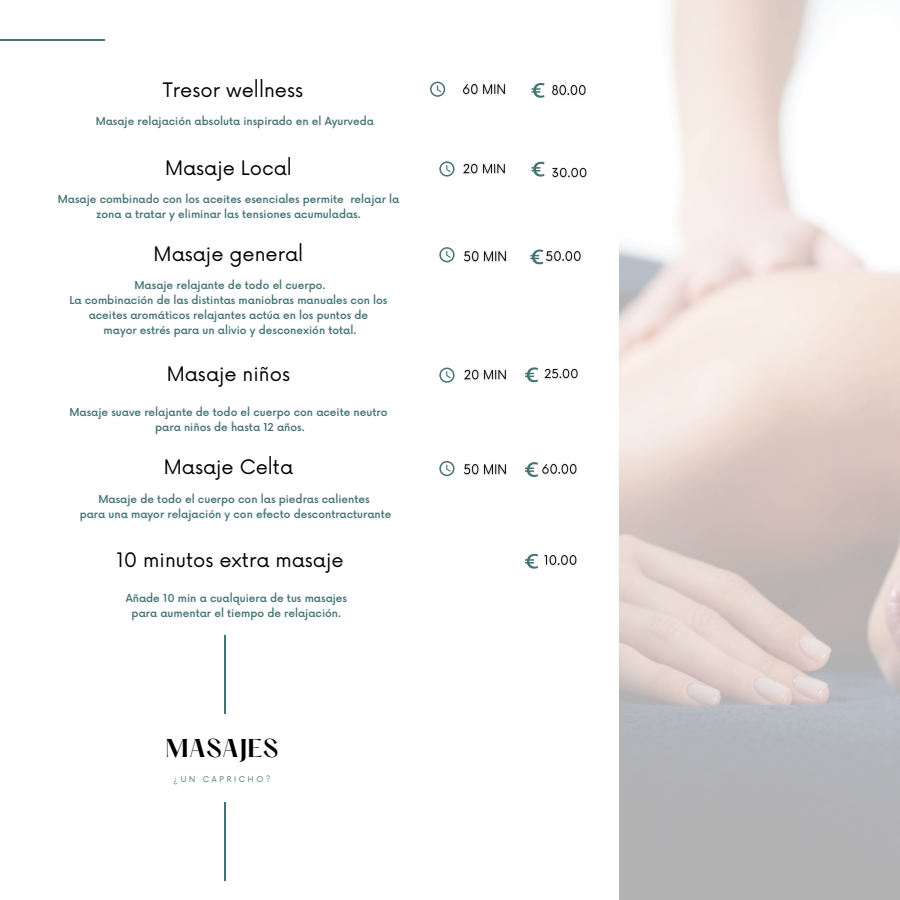
<style>
.page{position:relative;width:900px;height:900px;background:#fff}
.page>*{position:absolute;margin:0;border:0;box-sizing:border-box;transform-origin:0 0}
.t1{font:600 22.56px "Hatton";letter-spacing:.015em;color:#000}
.t2{font:19.48px "Now";color:#000}
.t3{font:500 10.64px/14.8px "Now";color:#457373;text-align:center}
.t4{font:7.76px "Now";letter-spacing:.34em;color:#457373}
</style>
<div class="page">
<svg style="left:430px;top:82px;width:15px;height:15px"></svg>
<svg style="left:532px;top:83px;width:12px;height:15px"></svg>
<img style="left:462px;top:83px;width:44px;height:12px">
<img style="left:551px;top:84px;width:35px;height:12px">
<svg style="left:439px;top:161px;width:16px;height:16px"></svg>
<img style="left:463px;top:163px;width:43px;height:12px">
<svg style="left:532px;top:162px;width:12px;height:14px"></svg>
<img style="left:552px;top:167px;width:35px;height:11px">
<hr style="left:225px;top:635px;width:1px;height:79px;background:#457373">
<hr style="left:225px;top:802px;width:1px;height:78px;background:#457373">
<svg style="left:439px;top:247px;width:16px;height:15px"></svg>
<img style="left:464px;top:251px;width:43px;height:12px">
<svg style="left:530px;top:250px;width:13px;height:14px"></svg>
<img style="left:546px;top:250px;width:35px;height:12px">
<svg style="left:439px;top:368px;width:16px;height:15px"></svg>
<img style="left:464px;top:369px;width:43px;height:12px">
<svg style="left:525px;top:367px;width:13px;height:15px"></svg>
<img style="left:544px;top:368px;width:34px;height:11px">
<svg style="left:439px;top:461px;width:16px;height:15px"></svg>
<img style="left:464px;top:464px;width:43px;height:12px">
<svg style="left:525px;top:462px;width:13px;height:15px"></svg>
<img style="left:542px;top:463px;width:35px;height:12px">
<svg style="left:525px;top:554px;width:13px;height:15px"></svg>
<img style="left:544px;top:554px;width:33px;height:12px">
<hr style="left:0;top:40px;width:104px;height:1px;background:#457373">
<h2 class="t2" style="left:163px;top:79px;width:142px">Tresor wellness</h2>
<p class="t3" style="left:96px;top:115px;width:280px">Masaje relajación absoluta inspirado en el Ayurveda</p>
<h2 class="t2" style="left:165px;top:157px;width:128px">Masaje Local</h2>
<p class="t3" style="left:58px;top:193px;width:343px">Masaje combinado con los aceites esenciales permite relajar la zona a tratar y eliminar las tensiones acumuladas.</p>
<h2 class="t2" style="left:154px;top:243px;width:151px">Masaje general</h2>
<p class="t3" style="left:69px;top:279px;width:320px">Masaje relajante de todo el cuerpo.<br>La combinación de las distintas maniobras manuales con los aceites aromáticos relajantes actúa en los puntos de<br>mayor estrés para un alivio y desconexión total.</p>
<h2 class="t2" style="left:167px;top:363px;width:125px">Masaje niños</h2>
<p class="t3" style="left:69px;top:406px;width:320px">Masaje suave relajante de todo el cuerpo con aceite neutro para niños de hasta 12 años.</p>
<h2 class="t2" style="left:164px;top:457px;width:131px">Masaje Celta</h2>
<p class="t3" style="left:80px;top:492px;width:313px">Masaje de todo el cuerpo con las piedras calientes<br>para una mayor relajación y con efecto descontracturante</p>
<h2 class="t2" style="left:116px;top:549px;width:229px">10 minutos extra masaje</h2>
<p class="t3" style="left:126px;top:592px;width:223px">Añade 10 min a cualquiera de tus masajes para aumentar el tiempo de relajación.</p>
<h1 class="t1" style="left:166px;top:738px;width:115px">MASAJES</h1>
<p class="t4" style="left:174px;top:775px;width:99px">¿UN CAPRICHO?</p>
</div>
